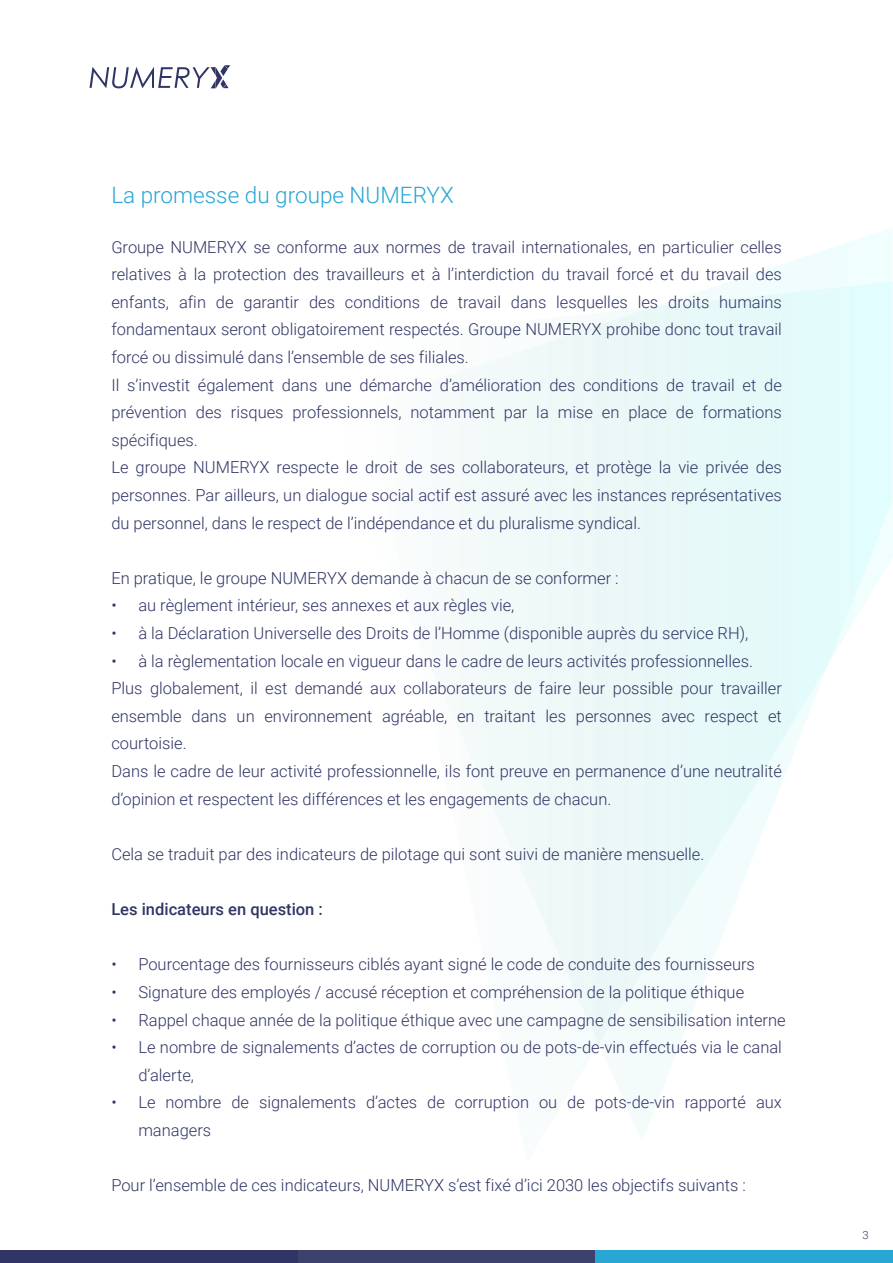
<style>
.page{position:relative;width:893px;height:1263px;background:#fff}
.page>*{position:absolute;margin:0;border:0;box-sizing:border-box;transform-origin:0 0}
.t1{font:300 22.5px "Roboto";color:#28a6d4}
.t2{font:300 16.5px/27.6px "Roboto";color:#303565}
.t3{font:500 16.5px "Roboto";color:#303565}
.t4{font:300 11.25px "Roboto";color:#303565}
</style>
<div class="page">
<svg style="left:460px;top:228px;width:432px;height:911px"></svg>
<div style="left:0;top:1250px;width:298px;height:13px;background:#303565"></div>
<div style="left:298px;top:1250px;width:297px;height:13px;background:#3c416d"></div>
<div style="left:595px;top:1250px;width:298px;height:13px;background:#28a6d4"></div>
<svg style="left:90px;top:65px;width:140px;height:23px"></svg>
<h1 class="t1" style="left:111px;top:179px;width:344px">La promesse du groupe NUMERYX</h1>
<p class="t2" style="left:111px;top:232px;width:672px">Groupe NUMERYX se conforme aux normes de travail internationales, en particulier celles relatives à la protection des travailleurs et à l’interdiction du travail forcé et du travail des enfants, afin de garantir des conditions de travail dans lesquelles les droits humains fondamentaux seront obligatoirement respectés. Groupe NUMERYX prohibe donc tout travail forcé ou dissimulé dans l’ensemble de ses filiales.<br>Il s’investit également dans une démarche d’amélioration des conditions de travail et de prévention des risques professionnels, notamment par la mise en place de formations spécifiques.<br>Le groupe NUMERYX respecte le droit de ses collaborateurs, et protège la vie privée des personnes. Par ailleurs, un dialogue social actif est assuré avec les instances représentatives du personnel, dans le respect de l’indépendance et du pluralisme syndical.</p>
<p class="t2" style="left:111px;top:563px;width:509px">En pratique, le groupe NUMERYX demande à chacun de se conformer :</p>
<p class="t2" style="left:111px;top:591px;width:405px">• au règlement intérieur, ses annexes et aux règles vie,</p>
<p class="t2" style="left:111px;top:619px;width:638px">• à la Déclaration Universelle des Droits de l’Homme (disponible auprès du service RH),</p>
<p class="t2" style="left:111px;top:646px;width:672px">• à la règlementation locale en vigueur dans le cadre de leurs activités professionnelles.<br>Plus globalement, il est demandé aux collaborateurs de faire leur possible pour travailler ensemble dans un environnement agréable, en traitant les personnes avec respect et courtoisie.<br>Dans le cadre de leur activité professionnelle, ils font preuve en permanence d’une neutralité d’opinion et respectent les différences et les engagements de chacun.</p>
<p class="t2" style="left:111px;top:839px;width:595px">Cela se traduit par des indicateurs de pilotage qui sont suivi de manière mensuelle.</p>
<p class="t3" style="left:111px;top:898px;width:213px">Les indicateurs en question :</p>
<p class="t2" style="left:111px;top:950px;width:645px">• Pourcentage des fournisseurs ciblés ayant signé le code de conduite des fournisseurs</p>
<p class="t2" style="left:111px;top:978px;width:634px">• Signature des employés / accusé réception et compréhension de la politique éthique</p>
<p class="t2" style="left:111px;top:1005px;width:676px">• Rappel chaque année de la politique éthique avec une campagne de sensibilisation interne</p>
<p class="t2" style="left:138px;top:1033px;width:645px;text-indent:-27px">• Le nombre de signalements d’actes de corruption ou de pots-de-vin effectués via le canal d’alerte,</p>
<p class="t2" style="left:138px;top:1088px;width:645px;text-indent:-27px">• Le nombre de signalements d’actes de corruption ou de pots-de-vin rapporté aux managers</p>
<p class="t2" style="left:111px;top:1171px;width:636px">Pour l’ensemble de ces indicateurs, NUMERYX s’est fixé d’ici 2030 les objectifs suivants :</p>
<p class="t4" style="left:862px;top:1227px;width:8px">3</p>
</div>
